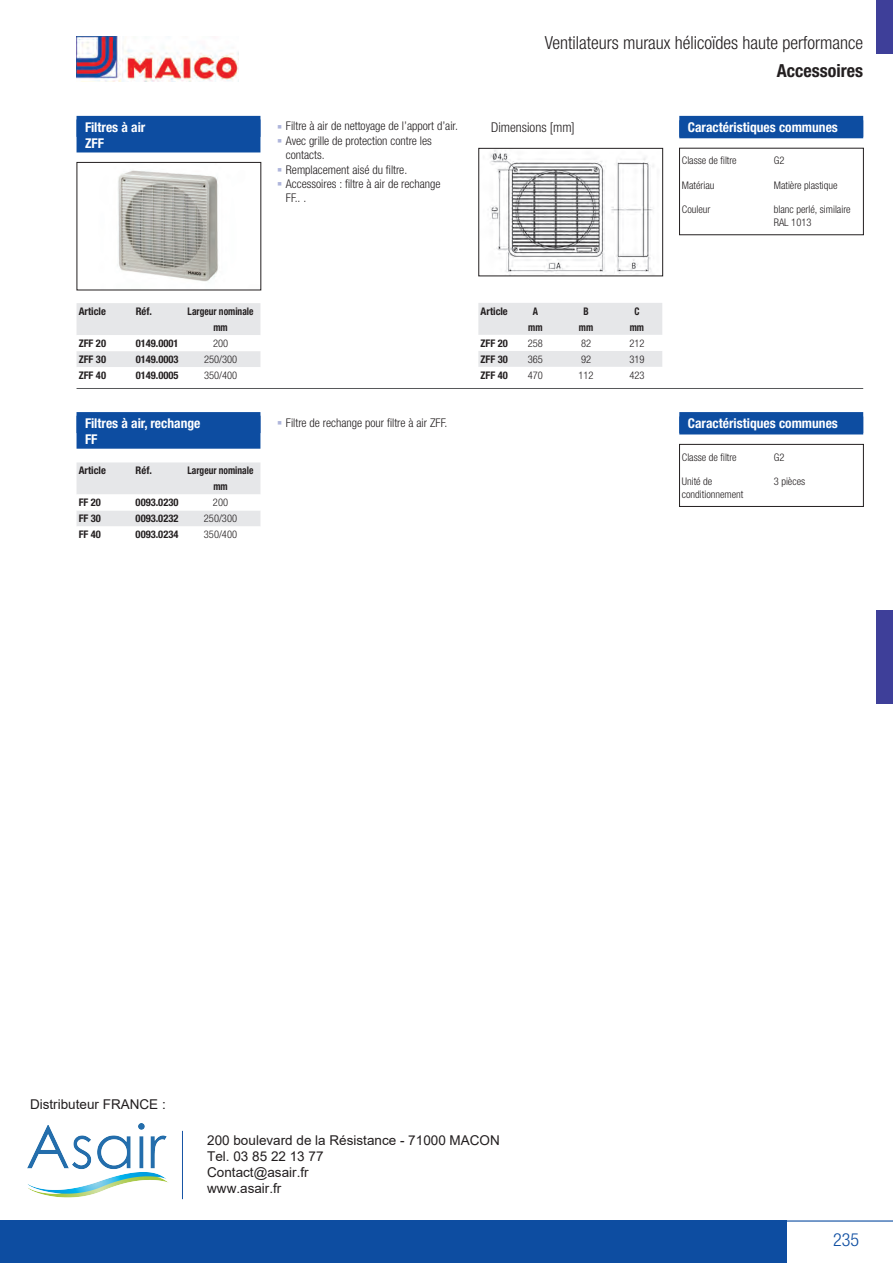
<style>
.page{position:relative;width:893px;height:1263px;background:#fff}
.page>*{position:absolute;margin:0;border:0;box-sizing:border-box;transform-origin:0 0}
.t1{font:300 condensed 18px "Helvetica Neue LTW1 G";color:#231f20}
.t2{font:700 condensed 18px "Helvetica Neue LTW1 G";color:#231f20}
.t3{font:300 condensed 18px "Helvetica Neue LTW1 G";color:#0d4da1}
.t4{font:13.5px/16.2px "Arial";color:#221e1f}
.t5{font:700 condensed 13.5px/16.2px "Helvetica Neue LTW1 G";color:#fff}
.t6{font:300 condensed 13.5px "Helvetica Neue LTW1 G";color:#231f20}
.t7{font:300 condensed 12px/14.4px "Helvetica Neue LTW1 G";color:#231f20}
.t8{font:300 condensed 10.5px/12.6px "Helvetica Neue LTW1 G";color:#231f20}
.t9{font:700 condensed 10.5px "Helvetica Neue LTW1 G";color:#231f20}
.t10{font:700 condensed 10.5px/16px "Helvetica Neue LTW1 G";color:#231f20;text-align:center;scale:.9 1}
</style>
<div class="page">
<hr style="left:0;top:1220px;width:893px;height:1px;background:#0d4da1">
<div style="left:0;top:1220px;width:787px;height:43px;background:#0d4da1"></div>
<img style="left:77px;top:36px;width:161px;height:45px">
<hr style="left:77px;top:388px;width:786px;height:1px;background:#57585a">
<div style="left:77px;top:116px;width:183px;height:21px;background:#0d4da1"></div>
<div style="left:77px;top:119px;width:183px;height:33px;background:#0d4da1"></div>
<img style="left:118px;top:170px;width:100px;height:112px">
<div style="left:77px;top:162px;width:184px;height:128px;border:1px solid #231f20"></div>
<svg style="left:77px;top:303px;width:183px;height:64px"></svg>
<img style="left:490px;top:150px;width:164px;height:124px">
<div style="left:478px;top:148px;width:185px;height:128px;border:1px solid #231f20"></div>
<svg style="left:478px;top:303px;width:184px;height:64px"></svg>
<div style="left:679px;top:116px;width:184px;height:21px;background:#0d4da1"></div>
<div style="left:679px;top:120px;width:184px;height:18px;background:#0d4da1"></div>
<div style="left:679px;top:148px;width:185px;height:87px;border:1px solid #231f20"></div>
<div style="left:77px;top:412px;width:183px;height:21px;background:#0d4da1"></div>
<div style="left:77px;top:416px;width:183px;height:33px;background:#0d4da1"></div>
<svg style="left:77px;top:462px;width:183px;height:64px"></svg>
<div style="left:679px;top:412px;width:184px;height:21px;background:#0d4da1"></div>
<div style="left:679px;top:416px;width:184px;height:18px;background:#0d4da1"></div>
<div style="left:679px;top:444px;width:185px;height:63px;border:1px solid #231f20"></div>
<div style="left:876px;top:610px;width:17px;height:94px;background:#3e3f99"></div>
<div style="left:876px;top:0;width:17px;height:54px;background:#3e3f99"></div>
<img style="left:28px;top:1123px;width:140px;height:75px">
<hr style="left:182px;top:1131px;width:1px;height:68px;background:#0d4da1">
<p class="t5" style="left:85px;top:119px;width:62px">Filtres à air<br>ZFF</p>
<p class="t9" style="left:79px;top:305px;width:29px">Article</p>
<p class="t9" style="left:136px;top:305px;width:18px">Réf.</p>
<p class="t10" style="left:188px;top:303px;width:75px">Largeur nominale mm</p>
<p class="t9" style="left:79px;top:337px;width:29px">ZFF 20</p>
<p class="t9" style="left:136px;top:337px;width:44px">0149.0001</p>
<p class="t8" style="left:213px;top:337px;width:17px">200</p>
<p class="t9" style="left:79px;top:353px;width:29px">ZFF 30</p>
<p class="t9" style="left:136px;top:353px;width:44px">0149.0003</p>
<p class="t8" style="left:204px;top:353px;width:35px">250/300</p>
<p class="t9" style="left:79px;top:369px;width:29px">ZFF 40</p>
<p class="t9" style="left:136px;top:369px;width:44px">0149.0005</p>
<p class="t8" style="left:204px;top:369px;width:35px">350/400</p>
<p class="t5" style="left:85px;top:415px;width:117px">Filtres à air, rechange<br>FF</p>
<p class="t9" style="left:79px;top:464px;width:29px">Article</p>
<p class="t9" style="left:136px;top:464px;width:18px">Réf.</p>
<p class="t10" style="left:188px;top:462px;width:75px">Largeur nominale mm</p>
<p class="t9" style="left:79px;top:496px;width:24px">FF 20</p>
<p class="t9" style="left:136px;top:496px;width:44px">0093.0230</p>
<p class="t8" style="left:213px;top:496px;width:17px">200</p>
<p class="t9" style="left:79px;top:512px;width:24px">FF 30</p>
<p class="t9" style="left:136px;top:512px;width:44px">0093.0232</p>
<p class="t8" style="left:204px;top:512px;width:35px">250/300</p>
<p class="t9" style="left:79px;top:528px;width:24px">FF 40</p>
<p class="t9" style="left:136px;top:528px;width:44px">0093.0234</p>
<p class="t8" style="left:204px;top:528px;width:35px">350/400</p>
<h1 class="t1" style="left:545px;top:32px;width:320px">Ventilateurs muraux hélicoïdes haute performance</h1>
<h1 class="t2" style="left:777px;top:59px;width:88px">Accessoires</h1>
<p class="t7" style="left:286px;top:119px;width:173px">Filtre à air de nettoyage de l’apport d’air.<br>Avec grille de protection contre les contacts.<br>Remplacement aisé du filtre.<br>Accessoires : filtre à air de rechange<br>FF.. .</p>
<p class="t6" style="left:491px;top:120px;width:85px">Dimensions [mm]</p>
<p class="t9" style="left:480px;top:305px;width:29px">Article</p>
<p class="t10" style="left:533px;top:303px;width:7px">A</p>
<p class="t10" style="left:583px;top:303px;width:7px">B</p>
<p class="t10" style="left:634px;top:303px;width:7px">C</p>
<p class="t10" style="left:528px;top:319px;width:17px">mm</p>
<p class="t10" style="left:579px;top:319px;width:17px">mm</p>
<p class="t10" style="left:630px;top:319px;width:17px">mm</p>
<p class="t9" style="left:480px;top:337px;width:29px">ZFF 20</p>
<p class="t8" style="left:528px;top:337px;width:17px">258</p>
<p class="t8" style="left:581px;top:337px;width:12px">82</p>
<p class="t8" style="left:629px;top:337px;width:17px">212</p>
<p class="t9" style="left:480px;top:353px;width:29px">ZFF 30</p>
<p class="t8" style="left:528px;top:353px;width:17px">365</p>
<p class="t8" style="left:581px;top:353px;width:12px">92</p>
<p class="t8" style="left:629px;top:353px;width:17px">319</p>
<p class="t9" style="left:480px;top:369px;width:29px">ZFF 40</p>
<p class="t8" style="left:528px;top:369px;width:17px">470</p>
<p class="t8" style="left:579px;top:369px;width:17px">112</p>
<p class="t8" style="left:629px;top:369px;width:17px">423</p>
<p class="t5" style="left:688px;top:119px;width:152px">Caractéristiques communes</p>
<p class="t8" style="left:682px;top:154px;width:56px">Classe de filtre</p>
<p class="t8" style="left:774px;top:154px;width:12px">G2</p>
<p class="t8" style="left:682px;top:179px;width:34px">Matériau</p>
<p class="t8" style="left:774px;top:179px;width:65px">Matière plastique</p>
<p class="t8" style="left:682px;top:203px;width:30px">Couleur</p>
<p class="t8" style="left:774px;top:203px;width:78px">blanc perlé, similaire<br>RAL 1013</p>
<p class="t7" style="left:286px;top:415px;width:163px">Filtre de rechange pour filtre à air ZFF.</p>
<p class="t5" style="left:688px;top:415px;width:152px">Caractéristiques communes</p>
<p class="t8" style="left:682px;top:451px;width:56px">Classe de filtre</p>
<p class="t8" style="left:774px;top:451px;width:12px">G2</p>
<p class="t8" style="left:682px;top:475px;width:63px">Unité de conditionnement</p>
<p class="t8" style="left:774px;top:475px;width:33px">3 pièces</p>
<p class="t4" style="left:30px;top:1096px;width:137px">Distributeur FRANCE :</p>
<p class="t4" style="left:207px;top:1132px;width:294px">200 boulevard de la Résistance - 71000 MACON<br>Tel. 03 85 22 13 77<br>Contact@asair.fr<br>www.asair.fr</p>
<h1 class="t3" style="left:833px;top:1229px;width:27px">235</h1>
</div>
